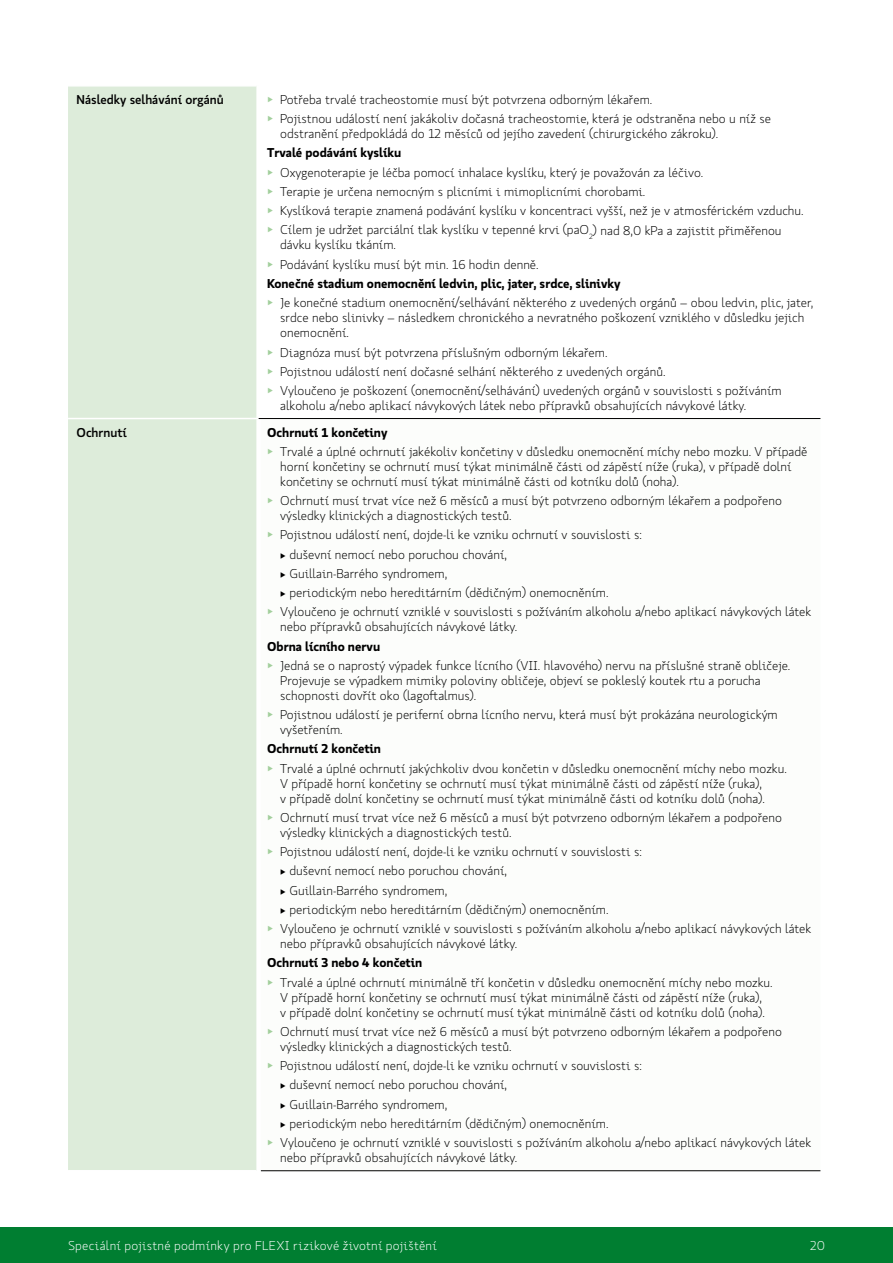
<style>
.page{position:relative;width:893px;height:1263px;background:#fff}
.page>*{position:absolute;margin:0;border:0;box-sizing:border-box;transform-origin:0 0}
.t1{font:300 12.75px/19.2px "Koop Pro";color:#000}
.t2{font:300 12.75px "Koop Pro";letter-spacing:.02em;color:#fff}
.t3{font:500 12.75px "Koop Pro";color:#000}
.s1{color:#a2cf9c}
.s2{font-weight:700}
</style>
<div class="page">
<div style="left:0;top:1227px;width:893px;height:36px;background:#007e31"></div>
<div style="left:68px;top:87px;width:188px;height:1083px;background:#ddecda"></div>
<div style="left:259px;top:418px;width:564px;height:753px;background:#fcfdfb"></div>
<div style="left:256px;top:419px;width:5px;height:752px;background:#fff"></div>
<div style="left:820px;top:418px;width:5px;height:753px;background:#fff"></div>
<hr style="left:68px;top:418px;width:191px;height:1px;background:#fff">
<hr style="left:259px;top:418px;width:561px;height:1px;background:#000">
<hr style="left:261px;top:1170px;width:559px;height:1px;background:#000">
<p class="t3" style="left:77px;top:91px;width:149px">Následky selhávání orgánů</p>
<p class="t1" style="left:267px;top:90px;width:505px"><span class="s1">▶</span> Potřeba trvalé tracheostomie musí být potvrzena odborným lékařem.<br><span class="s1">▶</span> Pojistnou událostí není jakákoliv dočasná tracheostomie, která je odstraněna nebo u níž se</p>
<p class="t1" style="left:280px;top:124px;width:440px">odstranění předpokládá do 12 měsíců od jejího zavedení (chirurgického zákroku).</p>
<p class="t1" style="left:267px;top:143px;width:538px"><span class="s2">Trvalé podávání kyslíku<br></span><span class="s1">▶</span> Oxygenoterapie je léčba pomocí inhalace kyslíku, který je považován za léčivo.<br><span class="s1">▶</span> Terapie je určena nemocným s plicními i mimoplicními chorobami.<br><span class="s1">▶</span> Kyslíková terapie znamená podávání kyslíku v koncentraci vyšší, než je v atmosférickém vzduchu. <span class="s1">▶</span> Cílem je udržet parciální tlak kyslíku v tepenné krvi (paO<sub>2</sub>) nad 8,0 kPa a zajistit přiměřenou</p>
<p class="t1" style="left:267px;top:235px;width:548px;text-indent:13px">dávku kyslíku tkáním.<br><span class="s1">▶</span> Podávání kyslíku musí být min. 16 hodin denně.<br><span class="s2">Konečné stadium onemocnění ledvin, plic, jater, srdce, slinivky<br></span><span class="s1">▶</span> Je konečné stadium onemocnění/selhávání některého z uvedených orgánů – obou ledvin, plic, jater,</p>
<p class="t1" style="left:280px;top:310px;width:526px;line-height:15px">srdce nebo slinivky – následkem chronického a nevratného poškození vzniklého v důsledku jejich onemocnění.</p>
<p class="t1" style="left:267px;top:342px;width:516px"><span class="s1">▶</span> Diagnóza musí být potvrzena příslušným odborným lékařem.<br><span class="s1">▶</span> Pojistnou událostí není dočasné selhání některého z uvedených orgánů.<br><span class="s1">▶</span> Vyloučeno je poškození (onemocnění/selhávání) uvedených orgánů v souvislosti s požíváním</p>
<p class="t1" style="left:280px;top:396px;width:468px">alkoholu a/nebo aplikací návykových látek nebo přípravků obsahujících návykové látky.</p>
<p class="t3" style="left:77px;top:423px;width:52px">Ochrnutí</p>
<p class="t1" style="left:267px;top:422px;width:542px"><span class="s2">Ochrnutí 1 končetiny<br></span><span class="s1">▶</span> Trvalé a úplné ochrnutí jakékoliv končetiny v důsledku onemocnění míchy nebo mozku. V případě</p>
<p class="t1" style="left:280px;top:459px;width:513px;line-height:15px">horní končetiny se ochrnutí musí týkat minimálně části od zápěstí níže (ruka), v případě dolní končetiny se ochrnutí musí týkat minimálně části od kotníku dolů (noha).</p>
<p class="t1" style="left:280px;top:493px;width:503px;line-height:15px;text-indent:-13px"><span class="s1">▶</span> Ochrnutí musí trvat více než 6 měsíců a musí být potvrzeno odborným lékařem a podpořeno výsledky klinických a diagnostických testů.</p>
<p class="t1" style="left:267px;top:525px;width:376px"><span class="s1">▶</span> Pojistnou událostí není, dojde-li ke vzniku ochrnutí v souvislosti s:</p>
<p class="t1" style="left:280px;top:544px;width:228px">• duševní nemocí nebo poruchou chování,</p>
<p class="t1" style="left:280px;top:564px;width:169px">• Guillain-Barrého syndromem,</p>
<p class="t1" style="left:267px;top:583px;width:546px;text-indent:13px">• periodickým nebo hereditárním (dědičným) onemocněním.<br><span class="s1">▶</span> Vyloučeno je ochrnutí vzniklé v souvislosti s požíváním alkoholu a/nebo aplikací návykových látek</p>
<p class="t1" style="left:280px;top:617px;width:239px">nebo přípravků obsahujících návykové látky.</p>
<p class="t1" style="left:267px;top:636px;width:525px"><span class="s2">Obrna lícního nervu<br></span><span class="s1">▶</span> Jedná se o naprostý výpadek funkce lícního (VII. hlavového) nervu na příslušné straně obličeje.</p>
<p class="t1" style="left:280px;top:673px;width:482px;line-height:15px">Projevuje se výpadkem mimiky poloviny obličeje, objeví se pokleslý koutek rtu a porucha schopnosti dovřít oko (lagoftalmus).</p>
<p class="t1" style="left:280px;top:707px;width:499px;line-height:15px;text-indent:-13px"><span class="s1">▶</span> Pojistnou událostí je periferní obrna lícního nervu, která musí být prokázána neurologickým vyšetřením.</p>
<p class="t1" style="left:267px;top:739px;width:521px"><span class="s2">Ochrnutí 2 končetin<br></span><span class="s1">▶</span> Trvalé a úplné ochrnutí jakýchkoliv dvou končetin v důsledku onemocnění míchy nebo mozku.</p>
<p class="t1" style="left:280px;top:775px;width:486px;line-height:15px">V případě horní končetiny se ochrnutí musí týkat minimálně části od zápěstí níže (ruka), v případě dolní končetiny se ochrnutí musí týkat minimálně části od kotníku dolů (noha).</p>
<p class="t1" style="left:280px;top:810px;width:503px;line-height:15px;text-indent:-13px"><span class="s1">▶</span> Ochrnutí musí trvat více než 6 měsíců a musí být potvrzeno odborným lékařem a podpořeno výsledky klinických a diagnostických testů.</p>
<p class="t1" style="left:267px;top:842px;width:376px"><span class="s1">▶</span> Pojistnou událostí není, dojde-li ke vzniku ochrnutí v souvislosti s:</p>
<p class="t1" style="left:280px;top:861px;width:228px">• duševní nemocí nebo poruchou chování,</p>
<p class="t1" style="left:280px;top:880px;width:169px">• Guillain-Barrého syndromem,</p>
<p class="t1" style="left:267px;top:900px;width:546px;text-indent:13px">• periodickým nebo hereditárním (dědičným) onemocněním.<br><span class="s1">▶</span> Vyloučeno je ochrnutí vzniklé v souvislosti s požíváním alkoholu a/nebo aplikací návykových látek</p>
<p class="t1" style="left:280px;top:934px;width:239px">nebo přípravků obsahujících návykové látky.</p>
<p class="t1" style="left:267px;top:953px;width:507px"><span class="s2">Ochrnutí 3 nebo 4 končetin<br></span><span class="s1">▶</span> Trvalé a úplné ochrnutí minimálně tří končetin v důsledku onemocnění míchy nebo mozku.</p>
<p class="t1" style="left:280px;top:989px;width:486px;line-height:15px">V případě horní končetiny se ochrnutí musí týkat minimálně části od zápěstí níže (ruka), v případě dolní končetiny se ochrnutí musí týkat minimálně části od kotníku dolů (noha).</p>
<p class="t1" style="left:280px;top:1024px;width:503px;line-height:15px;text-indent:-13px"><span class="s1">▶</span> Ochrnutí musí trvat více než 6 měsíců a musí být potvrzeno odborným lékařem a podpořeno výsledky klinických a diagnostických testů.</p>
<p class="t1" style="left:267px;top:1056px;width:376px"><span class="s1">▶</span> Pojistnou událostí není, dojde-li ke vzniku ochrnutí v souvislosti s:</p>
<p class="t1" style="left:280px;top:1075px;width:228px">• duševní nemocí nebo poruchou chování,</p>
<p class="t1" style="left:280px;top:1094px;width:169px">• Guillain-Barrého syndromem,</p>
<p class="t1" style="left:267px;top:1114px;width:546px;text-indent:13px">• periodickým nebo hereditárním (dědičným) onemocněním.<br><span class="s1">▶</span> Vyloučeno je ochrnutí vzniklé v souvislosti s požíváním alkoholu a/nebo aplikací návykových látek</p>
<p class="t1" style="left:280px;top:1148px;width:239px">nebo přípravků obsahujících návykové látky.</p>
<p class="t2" style="left:68px;top:1237px;width:370px">Speciální pojistné podmínky pro FLEXI rizikové životní pojištění</p>
<p class="t2" style="left:810px;top:1237px;width:16px">20</p>
</div>
